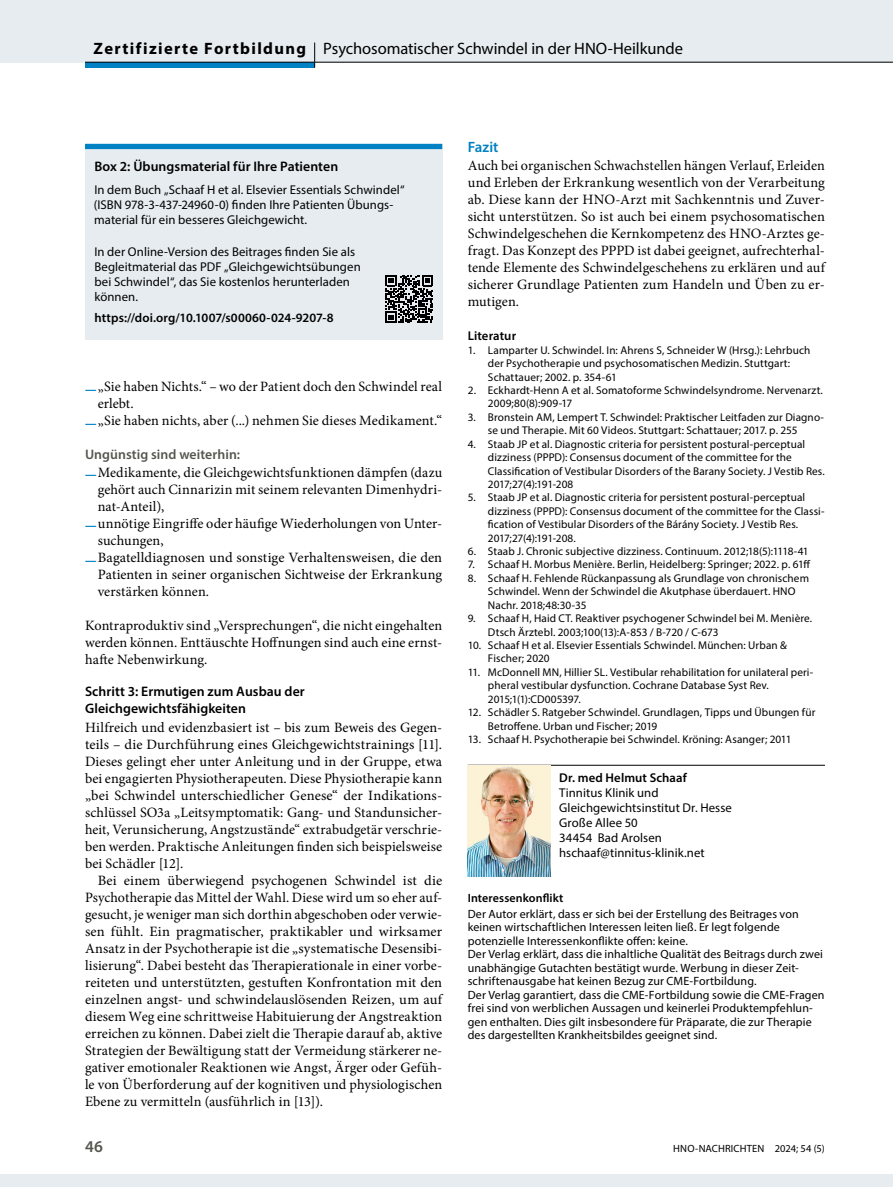
<style>
.page{position:relative;width:893px;height:1187px;background:#fff}
.page>*{position:absolute;margin:0;border:0;box-sizing:border-box;transform-origin:0 0}
.t1{font:16.5px "Myriad Pro";color:#000}
.t2{font:600 16.5px "Myriad Pro";color:#56554f}
.SectionHeading_1_x{font:600 15px "Myriad Pro";color:#0081c3}
.Para_Indent{font:14.25px/17px "Minion Pro";letter-spacing:.005em;color:#000;text-align:justify}
.Para_x{font:14.25px/17px "Minion Pro";letter-spacing:.005em;color:#000;text-align:justify}
.SectionHeading_2_x{font:600 13.8px/17px "Myriad Pro";letter-spacing:.005em;color:#000}
.Box_Heading_x{font:600 13.8px "Myriad Pro";letter-spacing:.005em;color:#000}
.Para_Dateline_SectionHeading_3{font:600 13.8px "Myriad Pro";letter-spacing:.005em;color:#56554f}
.Para_Box{font:12.75px/15px "Myriad Pro";letter-spacing:.005em;color:#000}
.Para_Box_Author_Appendix{font:12.75px/15px "Myriad Pro";letter-spacing:.005em;color:#000}
.Para_Box-2{font:600 12.75px "Myriad Pro";letter-spacing:.005em;color:#000}
.Box_Heading_Author_Portrait{font:600 12.75px "Myriad Pro";letter-spacing:.005em;color:#000}
.Bibliography_Heading_x{font:600 12.75px "Myriad Pro";letter-spacing:.005em;color:#000}
.Conflict_Para_x{font:12px/13.5px "Myriad Pro";letter-spacing:.01em;color:#000}
.Conflict_Heading_x{font:600 12px "Myriad Pro";letter-spacing:.01em;color:#000}
.t3{font:11.25px/13.4px "Myriad Pro";letter-spacing:.01em;color:#000}
.t4{font:10.5px "Myriad Pro";letter-spacing:.01em;color:#000}
.s1{font-weight:700}
.s2{font-family:"Myriad Pro";font-weight:600;color:#0081c3}
</style>
<div class="page">
<div style="left:0;top:0;width:892px;height:62px;background:#e6ecf0"></div>
<div style="left:0;top:1174px;width:892px;height:12px;background:#e6ecf0"></div>
<hr style="left:468px;top:765px;width:357px;height:1px;background:#000">
<img style="left:468px;top:765px;width:83px;height:111px">
<div style="left:85px;top:144px;width:357px;height:195px;background:#e6ecf0"></div>
<div style="left:85px;top:144px;width:357px;height:5px;background:#0081c3"></div>
<svg style="left:385px;top:275px;width:48px;height:48px"></svg>
<div style="left:85px;top:62px;width:230px;height:5px;background:#0081c3"></div>
<hr style="left:85px;top:62px;width:230px;height:1px;background:#000">
<hr style="left:315px;top:62px;width:578px;height:1px;background:#000">
<svg style="left:314px;top:43px;width:1px;height:24px"></svg>
<h1 class="t1" style="left:94px;top:38px;width:591px"><span class="s1">Zertifizierte Fortbildung</span> Psychosomatischer Schwindel in der HNO-Heilkunde</h1>
<p class="Box_Heading_x" style="left:94px;top:158px;width:245px">Box 2: Übungsmaterial für Ihre Patienten</p>
<p class="Para_Box" style="left:94px;top:182px;width:312px">In dem Buch „Schaaf H et al. Elsevier Essentials Schwindel“ (ISBN 978-3-437-24960-0) finden Ihre Patienten Übungs-- material für ein besseres Gleichgewicht.</p>
<p class="Para_Box" style="left:94px;top:244px;width:268px">In der Online-Version des Beitrages finden Sie als Begleitmaterial das PDF „Gleichgewichtsübungen bei Schwindel“, das Sie kostenlos herunterladen können.</p>
<p class="Para_Box-2" style="left:94px;top:310px;width:241px">https://doi.org/10.1007/s00060-024-9207-8</p>
<p class="Para_Indent" style="left:98px;top:378px;width:346px;text-indent:-13px"><span class="s2">—</span>„Sie haben Nichts.“ – wo der Patient doch den Schwindel real erlebt.</p>
<p class="Para_Indent" style="left:85px;top:412px;width:359px"><span class="s2">—</span>„Sie haben nichts, aber (...) nehmen Sie dieses Medikament.“</p>
<p class="Para_Dateline_SectionHeading_3" style="left:85px;top:446px;width:157px">Ungünstig sind weiterhin:</p>
<p class="Para_Indent" style="left:98px;top:463px;width:346px;text-indent:-13px"><span class="s2">—</span>Medikamente, die Gleichgewichtsfunktionen dämpfen (dazu gehört auch Cinnarizin mit seinem relevanten Dimenhydri&shy;nat-Anteil),</p>
<p class="Para_Indent" style="left:98px;top:514px;width:346px;text-indent:-13px"><span class="s2">—</span>unnötige Eingriffe oder häufige Wiederholungen von Unter&shy;suchungen,</p>
<p class="Para_Indent" style="left:98px;top:548px;width:346px;text-indent:-13px"><span class="s2">—</span>Bagatelldiagnosen und sonstige Verhaltensweisen, die den Patienten in seiner organischen Sichtweise der Erkrankung verstärken können.</p>
<p class="Para_x" style="left:85px;top:616px;width:359px">Kontraproduktiv sind „Versprechungen“, die nicht eingehalten werden können. Enttäuschte Hoffnungen sind auch eine ernst&shy;hafte Nebenwirkung.</p>
<p class="SectionHeading_2_x" style="left:85px;top:682px;width:221px">Schritt 3: Ermutigen zum Ausbau der<br>Gleichgewichtsfähigkeiten</p>
<p class="Para_x" style="left:85px;top:718px;width:359px">Hilfreich und evidenzbasiert ist – bis zum Beweis des Gegen&shy;teils – die Durchführung eines Gleichgewichtstrainings [11].<br>Dieses gelingt eher unter Anleitung und in der Gruppe, etwa bei engagierten Physiotherapeuten. Diese Physiotherapie kann „bei Schwindel unterschiedlicher Genese“ der Indikations&shy;schlüssel SO3a „Leitsymptomatik: Gang- und Standunsicher&shy;heit, Verunsicherung, Angstzustände“ extrabudgetär verschrie&shy;ben werden. Praktische Anleitungen finden sich beispielsweise bei Schädler [12].</p>
<p class="Para_Indent" style="left:85px;top:871px;width:359px;text-indent:13px">Bei einem überwiegend psychogenen Schwindel ist die Psychotherapie das Mittel der Wahl. Diese wird um so eher auf&shy;gesucht, je weniger man sich dorthin abgeschoben oder verwie&shy;sen fühlt. Ein pragmatischer, praktikabler und wirksamer Ansatz in der Psychotherapie ist die „systematische Desensibi&shy;lisierung“. Dabei besteht das Therapierationale in einer vorbe&shy;reiteten und unterstützten, gestuften Konfrontation mit den einzelnen angst- und schwindelauslösenden Reizen, um auf diesem Weg eine schrittweise Habituierung der Angstreaktion erreichen zu können. Dabei zielt die Therapie darauf ab, aktive Strategien der Bewältigung statt der Vermeidung stärkerer ne&shy;gativer emotionaler Reaktionen wie Angst, Ärger oder Gefüh&shy;le von Überforderung auf der kognitiven und physiologischen Ebene zu vermitteln (ausführlich in [13]).</p>
<p class="SectionHeading_1_x" style="left:468px;top:137px;width:32px">Fazit</p>
<p class="Para_x" style="left:468px;top:157px;width:359px">Auch bei organischen Schwachstellen hängen Verlauf, Erleiden und Erleben der Erkrankung wesentlich von der Verarbeitung ab. Diese kann der HNO-Arzt mit Sachkenntnis und Zuver&shy;sicht unterstützen. So ist auch bei einem psychosomatischen Schwindelgeschehen die Kernkompetenz des HNO-Arztes ge&shy;fragt. Das Konzept des PPPD ist dabei geeignet, aufrechterhal&shy;tende Elemente des Schwindelgeschehens zu erklären und auf sicherer Grundlage Patienten zum Handeln und Üben zu er&shy;mutigen.</p>
<p class="Bibliography_Heading_x" style="left:468px;top:328px;width:50px">Literatur</p>
<p class="t3" style="left:488px;top:343px;width:324px;text-indent:-20px">1. Lamparter U. Schwindel. In: Ahrens S, Schneider W (Hrsg.): Lehrbuch der Psychotherapie und psychosomatischen Medizin. Stuttgart:<br>Schattauer; 2002. p. 354-61</p>
<p class="t3" style="left:488px;top:383px;width:336px;text-indent:-20px">2. Eckhardt-Henn A et al. Somatoforme Schwindelsyndrome. Nervenarzt.<br>2009;80(8):909-17</p>
<p class="t3" style="left:468px;top:410px;width:358px;text-align:center">3. Bronstein AM, Lempert T. Schwindel: Praktischer Leitfaden zur Diagno&shy;se und Therapie. Mit 60 Videos. Stuttgart: Schattauer; 2017. p. 255</p>
<p class="t3" style="left:488px;top:437px;width:338px;text-indent:-20px">4. Staab JP et al. Diagnostic criteria for persistent postural-perceptual dizziness (PPPD): Consensus document of the committee for the Classification of Vestibular Disorders of the Barany Society. J Vestib Res.<br>2017;27(4):191-208</p>
<p class="t3" style="left:488px;top:490px;width:338px;text-indent:-20px">5. Staab JP et al. Diagnostic criteria for persistent postural-perceptual dizziness (PPPD): Consensus document of the committee for the Classi&shy;fication of Vestibular Disorders of the Bárány Society. J Vestib Res.<br>2017;27(4):191-208.</p>
<p class="t3" style="left:468px;top:544px;width:342px">6. Staab J. Chronic subjective dizziness. Continuum. 2012;18(5):1118-41</p>
<p class="t3" style="left:468px;top:558px;width:344px">7. Schaaf H. Morbus Menière. Berlin, Heidelberg: Springer; 2022. p. 61ff</p>
<p class="t3" style="left:488px;top:571px;width:323px;text-indent:-20px">8. Schaaf H. Fehlende Rückanpassung als Grundlage von chronischem<br>Schwindel. Wenn der Schwindel die Akutphase überdauert. HNO<br>Nachr. 2018;48:30-35</p>
<p class="t3" style="left:488px;top:611px;width:326px;text-indent:-20px">9. Schaaf H, Haid CT. Reaktiver psychogener Schwindel bei M. Menière.<br>Dtsch Ärztebl. 2003;100(13):A-853 / B-720 / C-673</p>
<p class="t3" style="left:488px;top:638px;width:301px;text-indent:-20px">10. Schaaf H et al. Elsevier Essentials Schwindel. München: Urban &amp;<br>Fischer; 2020</p>
<p class="t3" style="left:488px;top:665px;width:327px;text-indent:-20px">11. McDonnell MN, Hillier SL. Vestibular rehabilitation for unilateral peri&shy;pheral vestibular dysfunction. Cochrane Database Syst Rev.<br>2015;1(1):CD005397.</p>
<p class="t3" style="left:488px;top:705px;width:329px;text-indent:-20px">12. Schädler S. Ratgeber Schwindel. Grundlagen, Tipps und Übungen für<br>Betroffene. Urban und Fischer; 2019</p>
<p class="t3" style="left:468px;top:732px;width:325px">13. Schaaf H. Psychotherapie bei Schwindel. Kröning: Asanger; 2011</p>
<p class="Box_Heading_Author_Portrait" style="left:559px;top:769px;width:129px">Dr. med Helmut Schaaf</p>
<p class="Para_Box_Author_Appendix" style="left:559px;top:785px;width:174px">Tinnitus Klinik und<br>Gleichgewichtsinstitut Dr. Hesse</p>
<p class="Para_Box_Author_Appendix" style="left:559px;top:815px;width:80px">Große Allee 50</p>
<p class="Para_Box_Author_Appendix" style="left:559px;top:830px;width:104px">34454 Bad Arolsen</p>
<p class="Para_Box_Author_Appendix" style="left:559px;top:845px;width:147px">hschaaf@tinnitus-klinik.net</p>
<p class="Conflict_Heading_x" style="left:468px;top:890px;width:97px">Interessenkonflikt</p>
<p class="Conflict_Para_x" style="left:468px;top:906px;width:332px">Der Autor erklärt, dass er sich bei der Erstellung des Beitrages von keinen wirtschaftlichen Interessen leiten ließ. Er legt folgende potenzielle Interessenkonflikte offen: keine.</p>
<p class="Conflict_Para_x" style="left:468px;top:947px;width:357px">Der Verlag erklärt, dass die inhaltliche Qualität des Beitrags durch zwei unabhängige Gutachten bestätigt wurde. Werbung in dieser Zeit&shy;schriftenausgabe hat keinen Bezug zur CME-Fortbildung.</p>
<p class="Conflict_Para_x" style="left:468px;top:987px;width:358px">Der Verlag garantiert, dass die CME-Fortbildung sowie die CME-Fragen frei sind von werblichen Aussagen und keinerlei Produktempfehlun&shy;gen enthalten. Dies gilt insbesondere für Präparate, die zur Therapie des dargestellten Krankheitsbildes geeignet sind.</p>
<h1 class="t2" style="left:85px;top:1135px;width:19px">46</h1>
<p class="t4" style="left:673px;top:1141px;width:153px">HNO-NACHRICHTEN 2024; 54 (5)</p>
</div>
